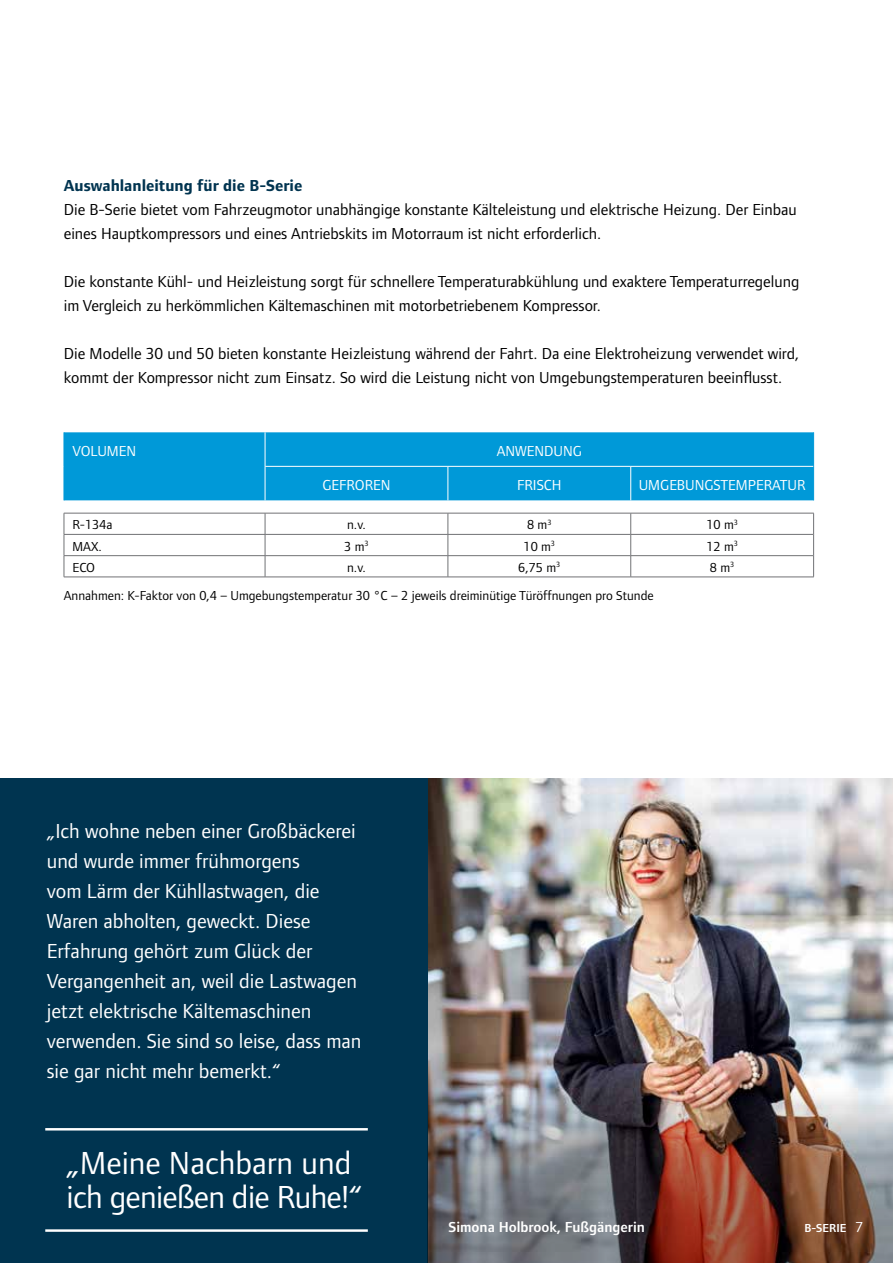
<style>
.page{position:relative;width:893px;height:1263px;background:#fff}
.page>*{position:absolute;margin:0;border:0;box-sizing:border-box;transform-origin:0 0}
.t1{font:33px/34.5px "Foundry Form Sans";letter-spacing:-.02em;color:#fff}
.t2{font:21px/30px "Foundry Form Sans";color:#fff}
.t3{font:16.5px/24px "Foundry Form Sans";color:#000}
.t4{font:700 16.5px "Foundry Form Sans";color:#003450}
.t5{font:15px "Foundry Form Sans";color:#fff}
.t6{font:600 15px "Foundry Form Sans";color:#fff}
.t7{font:13.5px "Foundry Form Sans";color:#000}
.t8{font:600 12px "Foundry Form Sans";color:#fff}
.s1{font-weight:400;font-size:15px}
</style>
<div class="page">
<img style="left:427px;top:779px;width:466px;height:311px">
<div style="left:0;top:779px;width:427px;height:484px;background:#003450"></div>
<img style="left:427px;top:1090px;width:466px;height:173px">
<hr style="left:45px;top:1128px;width:323px;height:2px;background:#fff">
<hr style="left:45px;top:1229px;width:323px;height:3px;background:#fff">
<div style="left:65px;top:432px;width:748px;height:68px;background:#0099d8"></div>
<hr style="left:813px;top:432px;width:1px;height:34px;background:#0099d8">
<hr style="left:265px;top:466px;width:183px;height:1px;background:#fff">
<hr style="left:448px;top:466px;width:183px;height:1px;background:#fff">
<hr style="left:631px;top:466px;width:182px;height:1px;background:#fff">
<hr style="left:448px;top:466px;width:1px;height:34px;background:#fff">
<hr style="left:630px;top:466px;width:1px;height:34px;background:#fff">
<hr style="left:64px;top:432px;width:1px;height:34px;background:#0099d8">
<hr style="left:64px;top:466px;width:1px;height:34px;background:#0099d8">
<hr style="left:813px;top:466px;width:1px;height:34px;background:#0099d8">
<hr style="left:64px;top:513px;width:201px;height:1px;background:#717275">
<hr style="left:265px;top:432px;width:1px;height:34px;background:#fff">
<hr style="left:265px;top:466px;width:1px;height:34px;background:#fff">
<hr style="left:265px;top:513px;width:183px;height:1px;background:#717275">
<hr style="left:448px;top:513px;width:183px;height:1px;background:#717275">
<hr style="left:631px;top:513px;width:183px;height:1px;background:#717275">
<hr style="left:64px;top:534px;width:201px;height:1px;background:#717275">
<hr style="left:265px;top:534px;width:183px;height:1px;background:#717275">
<hr style="left:448px;top:534px;width:183px;height:1px;background:#717275">
<hr style="left:631px;top:534px;width:182px;height:1px;background:#717275">
<svg style="left:64px;top:513px;width:1px;height:64px"></svg>
<hr style="left:64px;top:555px;width:201px;height:1px;background:#717275">
<svg style="left:265px;top:513px;width:1px;height:64px"></svg>
<hr style="left:265px;top:555px;width:183px;height:1px;background:#717275">
<svg style="left:448px;top:513px;width:1px;height:64px"></svg>
<hr style="left:448px;top:555px;width:183px;height:1px;background:#717275">
<hr style="left:631px;top:555px;width:182px;height:1px;background:#717275">
<svg style="left:630px;top:513px;width:1px;height:64px"></svg>
<svg style="left:813px;top:513px;width:1px;height:64px"></svg>
<hr style="left:64px;top:577px;width:201px;height:1px;background:#717275">
<hr style="left:265px;top:577px;width:183px;height:1px;background:#717275">
<hr style="left:448px;top:577px;width:183px;height:1px;background:#717275">
<hr style="left:631px;top:577px;width:183px;height:1px;background:#717275">
<p class="t4" style="left:64px;top:176px;width:240px">Auswahlanleitung für die B-Serie</p>
<p class="t3" style="left:64px;top:197px;width:734px">Die B-Serie bietet vom Fahrzeugmotor unabhängige konstante Kälteleistung und elektrische Heizung. Der Einbau eines Hauptkompressors und eines Antriebskits im Motorraum ist nicht erforderlich.</p>
<p class="t3" style="left:64px;top:269px;width:737px">Die konstante Kühl- und Heizleistung sorgt für schnellere Temperaturabkühlung und exaktere Temperaturregelung im Vergleich zu herkömmlichen Kältemaschinen mit motorbetriebenem Kompressor.</p>
<p class="t3" style="left:64px;top:341px;width:737px">Die Modelle 30 und 50 bieten konstante Heizleistung während der Fahrt. Da eine Elektroheizung verwendet wird, kommt der Kompressor nicht zum Einsatz. So wird die Leistung nicht von Umgebungstemperaturen beeinflusst.</p>
<p class="t5" style="left:72px;top:442px;width:65px">VOLUMEN</p>
<p class="t5" style="left:497px;top:442px;width:87px">ANWENDUNG</p>
<p class="t5" style="left:322px;top:476px;width:70px">GEFROREN</p>
<p class="t5" style="left:517px;top:476px;width:46px">FRISCH</p>
<p class="t5" style="left:639px;top:476px;width:168px">UMGEBUNGSTEMPERATUR</p>
<p class="t7" style="left:72px;top:517px;width:42px">R-134a</p>
<p class="t7" style="left:347px;top:517px;width:20px">n.v.</p>
<p class="t7" style="left:527px;top:517px;width:26px">8 m<sup>3</sup></p>
<p class="t7" style="left:706px;top:517px;width:33px">10 m<sup>3</sup></p>
<p class="t7" style="left:72px;top:538px;width:31px">MAX.</p>
<p class="t7" style="left:344px;top:538px;width:26px">3 m<sup>3</sup></p>
<p class="t7" style="left:524px;top:538px;width:33px">10 m<sup>3</sup></p>
<p class="t7" style="left:706px;top:538px;width:33px">12 m<sup>3</sup></p>
<p class="t7" style="left:72px;top:559px;width:24px">ECO</p>
<p class="t7" style="left:347px;top:559px;width:20px">n.v.</p>
<p class="t7" style="left:518px;top:559px;width:44px">6,75 m<sup>3</sup></p>
<p class="t7" style="left:710px;top:559px;width:26px">8 m<sup>3</sup></p>
<p class="t7" style="left:64px;top:587px;width:591px">Annahmen: K-Faktor von 0,4 – Umgebungstemperatur 30 °C – 2 jeweils dreiminütige Türöffnungen pro Stunde</p>
<p class="t2" style="left:47px;top:816px;width:316px">„Ich wohne neben einer Großbäckerei und wurde immer frühmorgens<br>vom Lärm der Kühllastwagen, die Waren abholten, geweckt. Diese Erfahrung gehört zum Glück der Vergangenheit an, weil die Lastwagen jetzt elektrische Kältemaschinen verwenden. Sie sind so leise, dass man sie gar nicht mehr bemerkt.“</p>
<h1 class="t1" style="left:67px;top:1145px;width:297px">„Meine Nachbarn und ich genießen die Ruhe!“</h1>
<p class="t6" style="left:449px;top:1218px;width:198px">Simona Holbrook, Fußgängerin</p>
<p class="t8" style="left:804px;top:1221px;width:60px">B-SERIE <span class="s1">7</span></p>
</div>
